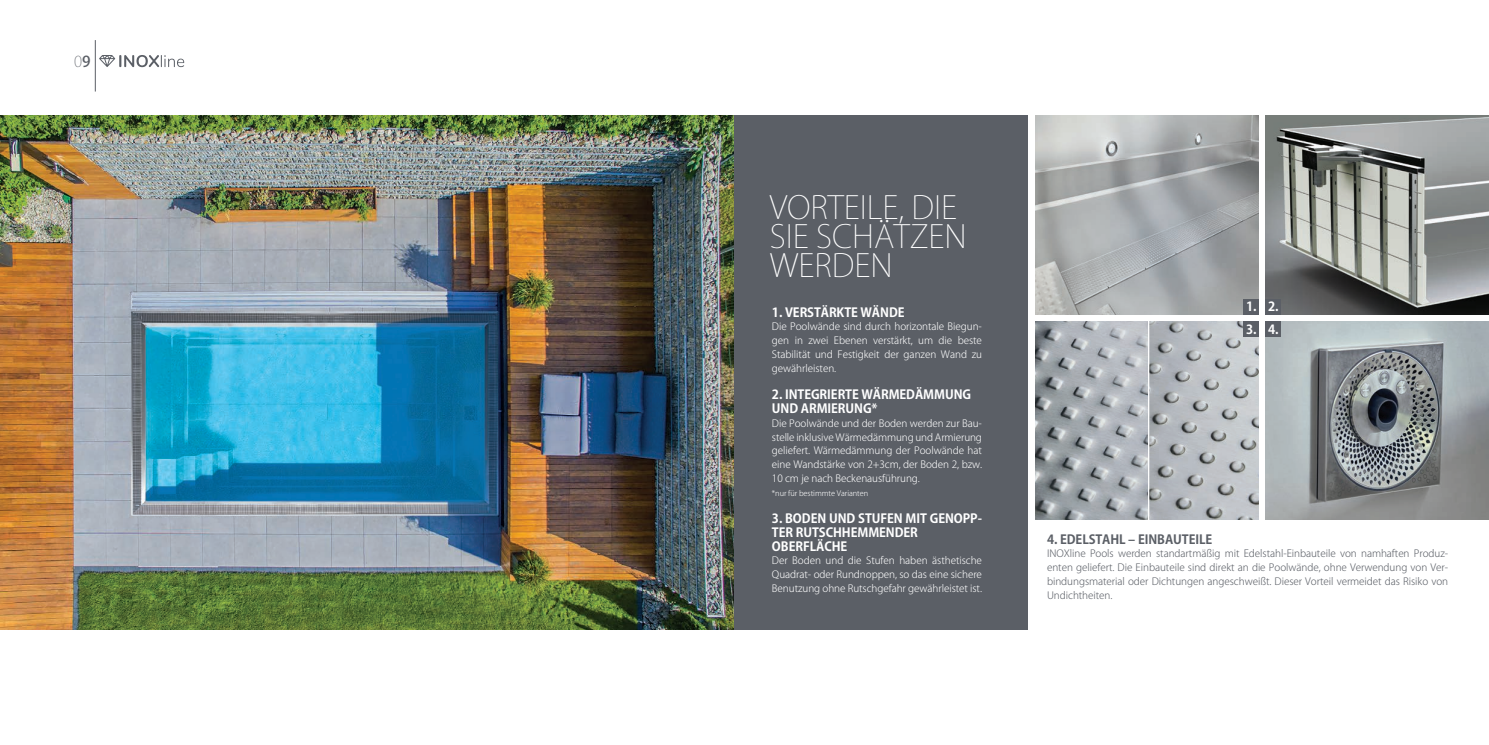
<style>
.page{position:relative;width:1489px;height:745px;background:#fff}
.page>*{position:absolute;margin:0;border:0;box-sizing:border-box;transform-origin:0 0}
.t1{font:200 31.5px/29.2px "Koz Go Pr 6 N";color:#fff}
.t2{font:200 15px "Koz Go Pr 6 N";color:#5b5f66}
.t3{font:700 12.5px/13.8px "Koz Go Pr 6 N";letter-spacing:-.005em;color:#fff}
.t4{font:700 12.5px "Koz Go Pr 6 N";letter-spacing:-.005em;color:#5b5f66}
.t5{font:300 10px/13.8px "Koz Go Pr 6 N";letter-spacing:-.005em;color:#fff;text-align:justify}
.t6{font:300 10px/13.8px "Koz Go Pr 6 N";letter-spacing:-.005em;color:#5b5f66;text-align:justify}
.t7{font:300 7.5px "Koz Go Pr 6 N";letter-spacing:-.005em;color:#fff}
.s1{font-weight:500}
</style>
<div class="page">
<img style="left:0;top:115px;width:734px;height:514px">
<svg style="left:99px;top:55px;width:85px;height:12px"></svg>
<hr style="left:95px;top:40px;width:1px;height:51px;background:#5b5f66">
<div style="left:734px;top:115px;width:294px;height:514px;background:#5b5f66"></div>
<img style="left:1035px;top:321px;width:223px;height:198px">
<img style="left:1035px;top:115px;width:223px;height:199px">
<img style="left:1265px;top:321px;width:223px;height:198px">
<img style="left:1265px;top:115px;width:223px;height:199px">
<div style="left:1243px;top:298px;width:15px;height:16px;background:#5b5f66"></div>
<div style="left:1265px;top:298px;width:15px;height:16px;background:#5b5f66"></div>
<div style="left:1243px;top:321px;width:15px;height:15px;background:#5b5f66"></div>
<div style="left:1265px;top:321px;width:15px;height:15px;background:#5b5f66"></div>
<hr style="left:1147px;top:319px;width:2px;height:203px;background:#fff">
<h2 class="t2" style="left:74px;top:53px;width:18px">0<span class="s1">9</span></h2>
<h1 class="t1" style="left:769px;top:193px;width:198px">VORTEILE, DIE<br>SIE SCHÄTZEN<br>WERDEN</h1>
<p class="t3" style="left:772px;top:305px;width:134px">1. VERSTÄRKTE WÄNDE</p>
<p class="t5" style="left:772px;top:320px;width:211px">Die Poolwände sind durch horizontale Biegun&shy;gen in zwei Ebenen verstärkt, um die beste Stabilität und Festigkeit der ganzen Wand zu gewährleisten.</p>
<p class="t3" style="left:772px;top:388px;width:201px">2. INTEGRIERTE WÄRMEDÄMMUNG<br>UND ARMIERUNG*</p>
<p class="t5" style="left:772px;top:416px;width:211px">Die Poolwände und der Boden werden zur Bau&shy;stelle inklusive Wärmedämmung und Armierung geliefert. Wärmedämmung der Poolwände hat eine Wandstärke von 2+3cm, der Boden 2, bzw.<br>10 cm je nach Beckenausführung.</p>
<p class="t7" style="left:772px;top:488px;width:98px">*nur für bestimmte Varianten</p>
<p class="t3" style="left:772px;top:511px;width:211px">3. BODEN UND STUFEN MIT GENOPP-<br>TER RUTSCHHEMMENDER<br>OBERFLÄCHE</p>
<p class="t5" style="left:772px;top:553px;width:211px">Der Boden und die Stufen haben ästhetische Quadrat- oder Rundnoppen, so das eine sichere Benutzung ohne Rutschgefahr gewährleistet ist.</p>
<p class="t3" style="left:1245px;top:300px;width:34px">1. 2.</p>
<p class="t3" style="left:1245px;top:322px;width:34px">3. 4.</p>
<p class="t4" style="left:1046px;top:531px;width:167px">4. EDELSTAHL – EINBAUTEILE</p>
<p class="t6" style="left:1046px;top:546px;width:402px">INOXline Pools werden standartmäßig mit Edelstahl-Einbauteile von namhaften Produz&shy;enten geliefert. Die Einbauteile sind direkt an die Poolwände, ohne Verwendung von Ver&shy;bindungsmaterial oder Dichtungen angeschweißt. Dieser Vorteil vermeidet das Risiko von Undichtheiten.</p>
</div>
